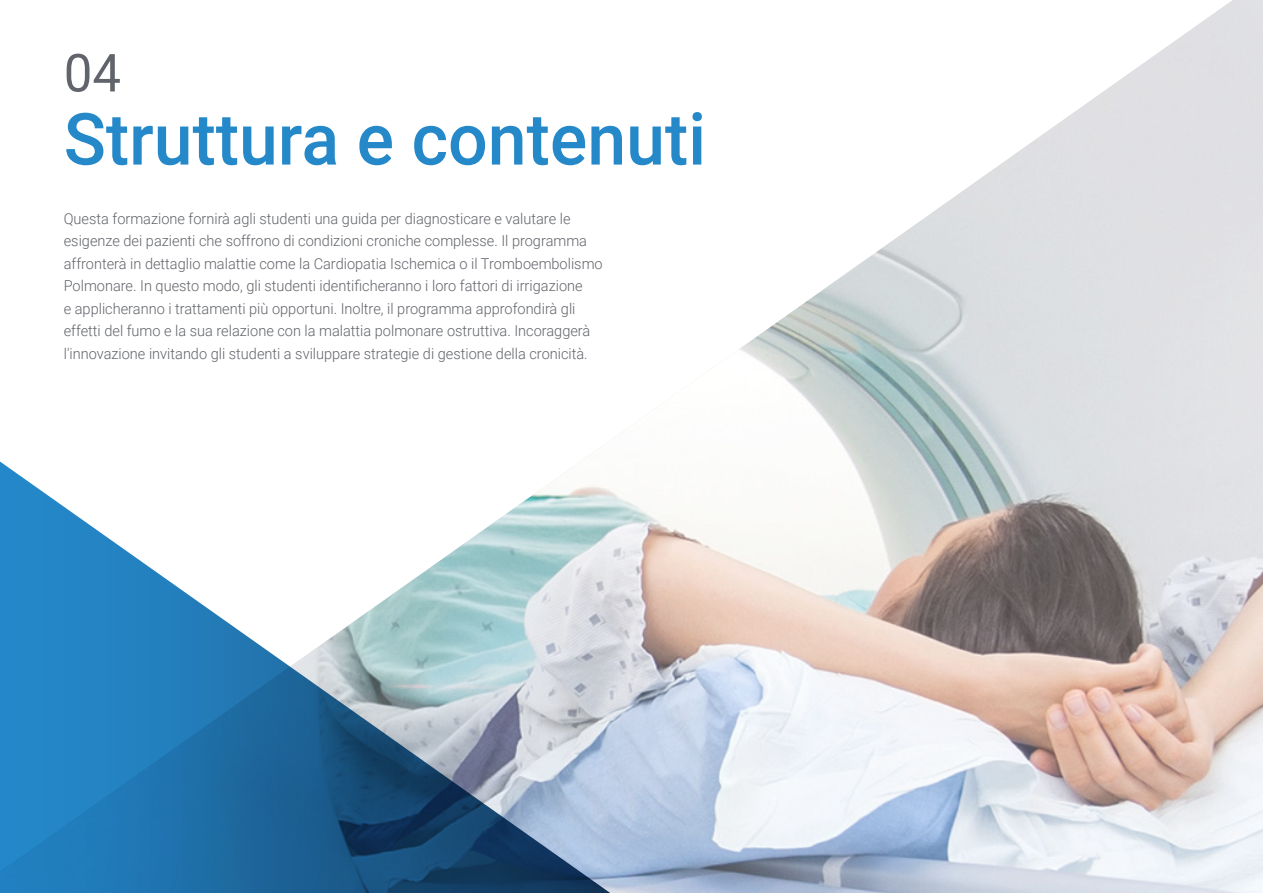
<style>
.page{position:relative;width:1263px;height:893px;background:#fff}
.page>*{position:absolute;margin:0;border:0;box-sizing:border-box;transform-origin:0 0}
.t1{font:500 72px "Roboto";color:#2488c9}
.t2{font:52.5px "Roboto";color:#61646a}
.t3{font:300 15px/22.5px "Roboto";color:#61646a}
</style>
<div class="page">
<img style="left:640px;top:0;width:623px;height:893px">
<svg style="left:0;top:456px;width:640px;height:437px"></svg>
<h2 class="t2" style="left:64px;top:36px;width:59px">04</h2>
<h1 class="t1" style="left:64px;top:89px;width:644px">Struttura e contenuti</h1>
<p class="t3" style="left:64px;top:207px;width:540px">Questa formazione fornirà agli studenti una guida per diagnosticare e valutare le esigenze dei pazienti che soffrono di condizioni croniche complesse. Il programma affronterà in dettaglio malattie come la Cardiopatia Ischemica o il Tromboembolismo Polmonare. In questo modo, gli studenti identificheranno i loro fattori di irrigazione<br>e applicheranno i trattamenti più opportuni. Inoltre, il programma approfondirà gli effetti del fumo e la sua relazione con la malattia polmonare ostruttiva. Incoraggerà l'innovazione invitando gli studenti a sviluppare strategie di gestione della cronicità.</p>
</div>
